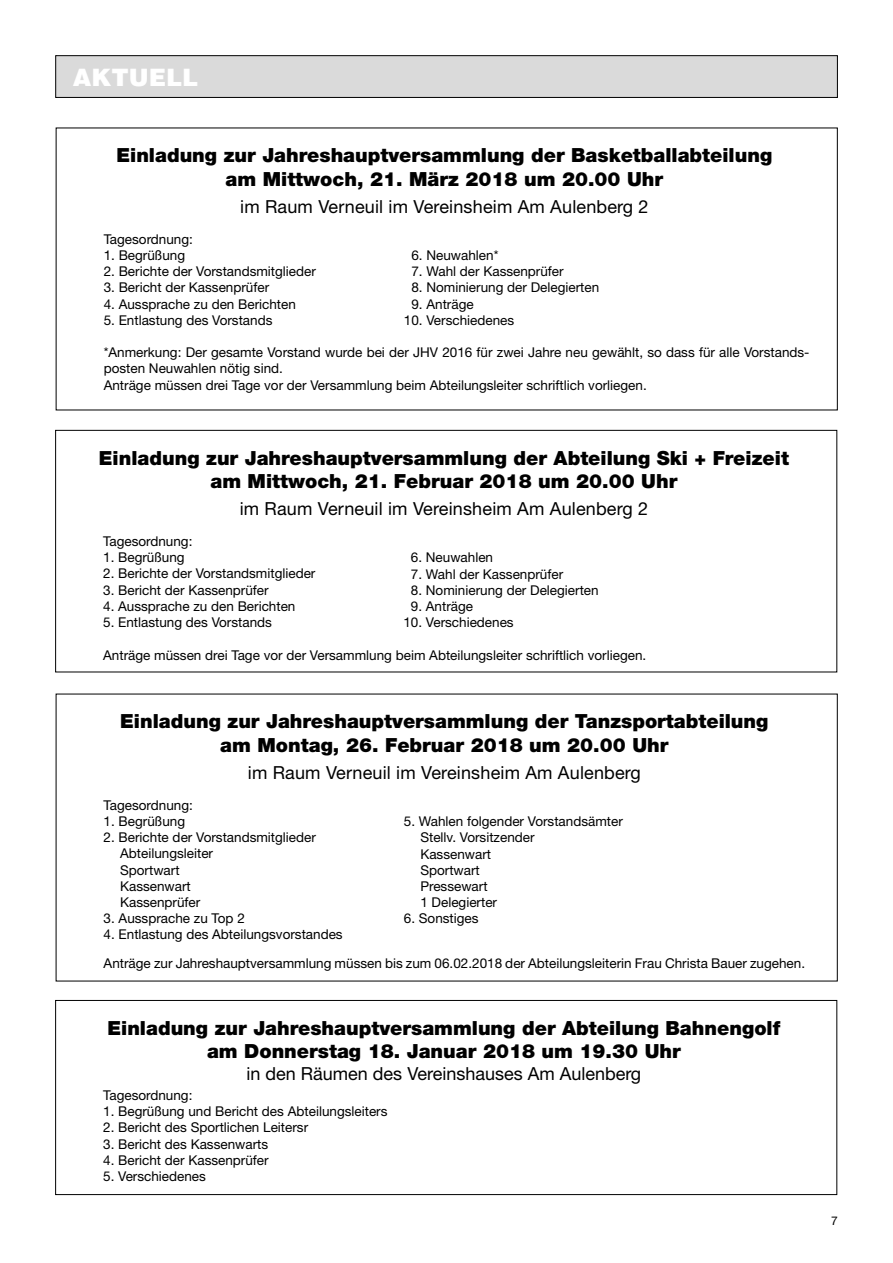
<style>
.page{position:relative;width:893px;height:1263px;background:#fff}
.page>*{position:absolute;margin:0;border:0;box-sizing:border-box;transform-origin:0 0}
.t1{font:900 24px "Helvetica";color:#fff}
.t2{font:900 19.5px/23.4px "Helvetica Neue";color:#000;text-align:center}
.t3{font:18px "Helvetica Neue";letter-spacing:.01em;color:#000}
.t4{font:13.5px/16.2px "Helvetica Neue";color:#000}
.t5{font:12px "Helvetica Neue";color:#000}
</style>
<div class="page">
<div style="left:56px;top:56px;width:781px;height:41px;background:#dadada"></div>
<div style="left:55px;top:55px;width:783px;height:43px;border:1px solid #000"></div>
<div style="left:55px;top:430px;width:782px;height:242px;border:1px solid #000"></div>
<div style="left:55px;top:1000px;width:782px;height:195px;border:1px solid #000"></div>
<h1 class="t1" style="left:73px;top:62px;width:127px">AKTUELL</h1>
<h2 class="t2" style="left:116px;top:143px;width:657px">Einladung zur Jahreshauptversammlung der Basketballabteilung am Mittwoch, 21. März 2018 um 20.00 Uhr</h2>
<h3 class="t3" style="left:240px;top:195px;width:410px">im Raum Verneuil im Vereinsheim Am Aulenberg 2</h3>
<p class="t4" style="left:104px;top:231px;width:91px">Tagesordnung:</p>
<p class="t4" style="left:104px;top:247px;width:83px">1. Begrüßung</p>
<p class="t4" style="left:104px;top:263px;width:214px">2. Berichte der Vorstandsmitglieder</p>
<p class="t4" style="left:104px;top:279px;width:167px">3. Bericht der Kassenprüfer</p>
<p class="t4" style="left:104px;top:295px;width:194px">4. Aussprache zu den Berichten</p>
<p class="t4" style="left:104px;top:312px;width:170px">5. Entlastung des Vorstands</p>
<p class="t4" style="left:104px;top:344px;width:707px">*Anmerkung: Der gesamte Vorstand wurde bei der JHV 2016 für zwei Jahre neu gewählt, so dass für alle Vorstands&shy;posten Neuwahlen nötig sind.<br>Anträge müssen drei Tage vor der Versammlung beim Abteilungsleiter schriftlich vorliegen.</p>
<p class="t4" style="left:411px;top:247px;width:89px">6. Neuwahlen*</p>
<p class="t4" style="left:411px;top:263px;width:154px">7. Wahl der Kassenprüfer</p>
<p class="t4" style="left:411px;top:279px;width:189px">8. Nominierung der Delegierten</p>
<p class="t4" style="left:411px;top:296px;width:64px">9. Anträge</p>
<p class="t4" style="left:404px;top:312px;width:112px">10. Verschiedenes</p>
<h2 class="t2" style="left:99px;top:446px;width:691px">Einladung zur Jahreshauptversammlung der Abteilung Ski + Freizeit am Mittwoch, 21. Februar 2018 um 20.00 Uhr</h2>
<h3 class="t3" style="left:240px;top:498px;width:410px">im Raum Verneuil im Vereinsheim Am Aulenberg 2</h3>
<p class="t4" style="left:103px;top:533px;width:91px">Tagesordnung:</p>
<p class="t4" style="left:103px;top:549px;width:83px">1. Begrüßung</p>
<p class="t4" style="left:103px;top:565px;width:214px">2. Berichte der Vorstandsmitglieder</p>
<p class="t4" style="left:103px;top:582px;width:167px">3. Bericht der Kassenprüfer</p>
<p class="t4" style="left:103px;top:598px;width:194px">4. Aussprache zu den Berichten</p>
<p class="t4" style="left:103px;top:614px;width:170px">5. Entlastung des Vorstands</p>
<p class="t4" style="left:103px;top:646px;width:545px">Anträge müssen drei Tage vor der Versammlung beim Abteilungsleiter schriftlich vorliegen.</p>
<p class="t4" style="left:411px;top:549px;width:84px">6. Neuwahlen</p>
<p class="t4" style="left:411px;top:566px;width:154px">7. Wahl der Kassenprüfer</p>
<p class="t4" style="left:411px;top:582px;width:189px">8. Nominierung der Delegierten</p>
<p class="t4" style="left:411px;top:598px;width:64px">9. Anträge</p>
<p class="t4" style="left:403px;top:614px;width:112px">10. Verschiedenes</p>
<h2 class="t2" style="left:120px;top:709px;width:650px">Einladung zur Jahreshauptversammlung der Tanzsportabteilung am Montag, 26. Februar 2018 um 20.00 Uhr</h2>
<h3 class="t3" style="left:248px;top:761px;width:395px">im Raum Verneuil im Vereinsheim Am Aulenberg</h3>
<p class="t4" style="left:104px;top:797px;width:91px">Tagesordnung:</p>
<p class="t4" style="left:104px;top:813px;width:83px">1. Begrüßung</p>
<p class="t4" style="left:120px;top:829px;width:197px;text-indent:-16px">2. Berichte der Vorstandsmitglieder<br>Abteilungsleiter<br>Sportwart<br>Kassenwart<br>Kassenprüfer</p>
<p class="t4" style="left:104px;top:910px;width:143px">3. Aussprache zu Top 2</p>
<p class="t4" style="left:104px;top:920px;width:703px;line-height:28.5px">4. Entlastung des Abteilungsvorstandes<br>Anträge zur Jahreshauptversammlung müssen bis zum 06.02.2018 der Abteilungsleiterin Frau Christa Bauer zugehen.</p>
<p class="t4" style="left:420px;top:813px;width:204px;text-indent:-16px">5. Wahlen folgender Vorstandsämter<br>Stellv. Vorsitzender<br>Kassenwart<br>Sportwart<br>Pressewart<br>1 Delegierter</p>
<p class="t4" style="left:404px;top:910px;width:76px">6. Sonstiges</p>
<h2 class="t2" style="left:107px;top:1016px;width:674px">Einladung zur Jahreshauptversammlung der Abteilung Bahnengolf am Donnerstag 18. Januar 2018 um 19.30 Uhr</h2>
<h3 class="t3" style="left:247px;top:1062px;width:396px">in den Räumen des Vereinshauses Am Aulenberg</h3>
<p class="t4" style="left:103px;top:1087px;width:91px">Tagesordnung:</p>
<p class="t4" style="left:103px;top:1103px;width:286px">1. Begrüßung und Bericht des Abteilungsleiters</p>
<p class="t4" style="left:103px;top:1119px;width:207px">2. Bericht des Sportlichen Leitersr</p>
<p class="t4" style="left:103px;top:1135px;width:167px">3. Bericht des Kassenwarts</p>
<p class="t4" style="left:103px;top:1152px;width:167px">4. Bericht der Kassenprüfer</p>
<p class="t4" style="left:103px;top:1168px;width:104px">5. Verschiedenes</p>
<p class="t5" style="left:831px;top:1214px;width:8px">7</p>
</div>
